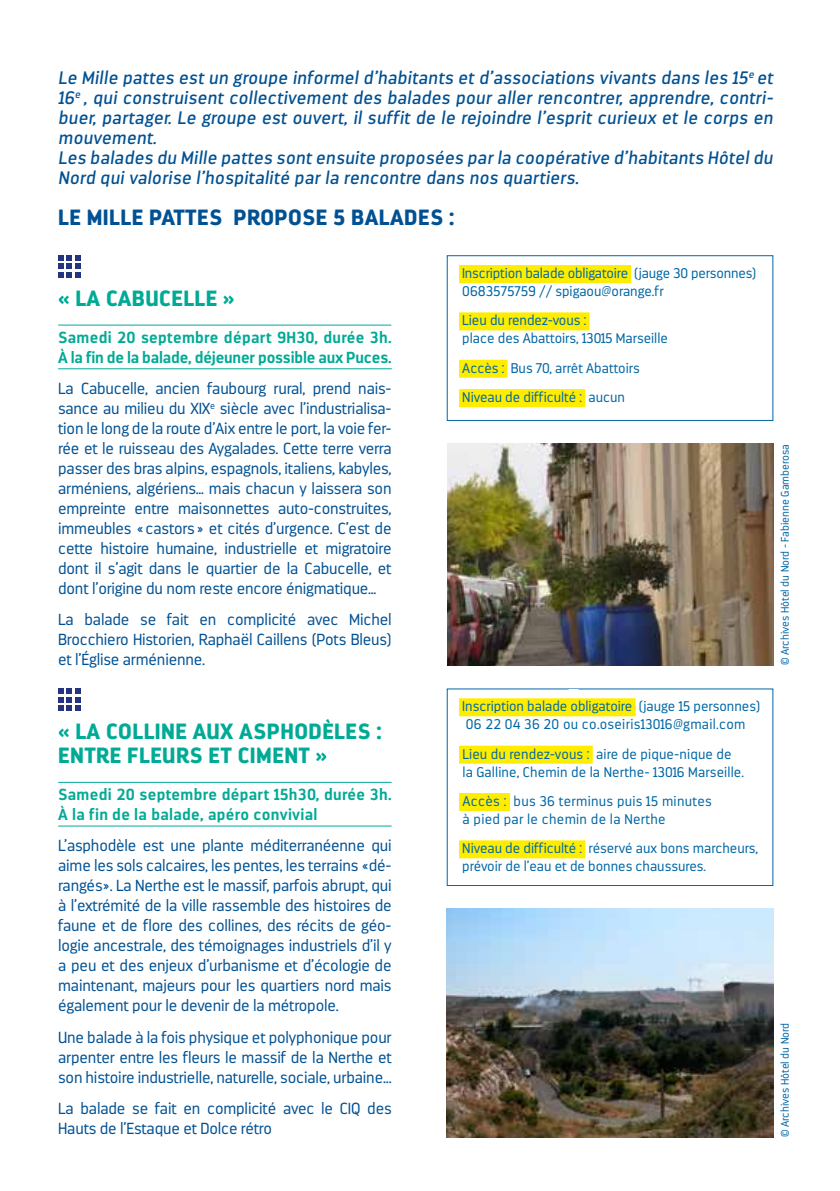
<style>
.page{position:relative;width:840px;height:1191px;background:#fff}
.page>*{position:absolute;margin:0;border:0;box-sizing:border-box;transform-origin:0 0}
.t1{font:900 22px/24px "Darwin";letter-spacing:.02em;color:#00aa95}
.t2{font:900 22px "Darwin";letter-spacing:.02em;color:#005193}
.t3{font:italic 18px/20px "Darwin";letter-spacing:.02em;color:#005193}
.t4{font:300 16px/20px "Darwin";letter-spacing:-.01em;color:#005193;text-align:justify}
.t5{font:700 16px/20px "Darwin";letter-spacing:.02em;color:#00aa95}
.t6{font:300 14px/18px "Darwin";color:#0067a5}
.t7{font:300 14px/18px "Darwin";letter-spacing:.02em;color:#0067a5}
.t8{font:300 11px "Darwin";color:#0067a5}
</style>
<div class="page">
<svg style="left:58px;top:255px;width:22px;height:22px"></svg>
<svg style="left:58px;top:688px;width:22px;height:22px"></svg>
<hr style="left:58px;top:324px;width:333px;height:1px;background:#00aa95">
<hr style="left:58px;top:368px;width:333px;height:1px;background:#00aa95">
<hr style="left:58px;top:782px;width:333px;height:1px;background:#00aa95">
<hr style="left:58px;top:825px;width:333px;height:1px;background:#00aa95">
<div style="left:459px;top:265px;width:171px;height:18px;background:#ffed00"></div>
<div style="left:459px;top:312px;width:130px;height:18px;background:#ffed00"></div>
<div style="left:459px;top:360px;width:48px;height:18px;background:#ffed00"></div>
<div style="left:459px;top:389px;width:126px;height:18px;background:#ffed00"></div>
<div style="left:446px;top:255px;width:327px;height:166px;border:1px solid #0067a5"></div>
<div style="left:459px;top:698px;width:176px;height:18px;background:#ffed00"></div>
<div style="left:459px;top:745px;width:133px;height:18px;background:#ffed00"></div>
<div style="left:459px;top:793px;width:51px;height:18px;background:#ffed00"></div>
<div style="left:459px;top:840px;width:126px;height:18px;background:#ffed00"></div>
<div style="left:446px;top:688px;width:327px;height:198px;border:1px solid #0067a5"></div>
<img style="left:447px;top:443px;width:326px;height:222px">
<img style="left:446px;top:908px;width:327px;height:229px">
<p class="t3" style="left:58px;top:68px;width:716px">Le Mille pattes est un groupe informel d’habitants et d’associations vivants dans les 15<sup>e</sup> et 16<sup>e</sup> , qui construisent collectivement des balades pour aller rencontrer, apprendre, contri&shy;buer, partager. Le groupe est ouvert, il suffit de le rejoindre l’esprit curieux et le corps en mouvement.<br>Les balades du Mille pattes sont ensuite proposées par la coopérative d’habitants Hôtel du Nord qui valorise l’hospitalité par la rencontre dans nos quartiers.</p>
<h1 class="t2" style="left:58px;top:204px;width:397px">LE MILLE PATTES PROPOSE 5 BALADES :</h1>
<h1 class="t1" style="left:58px;top:286px;width:178px">« LA CABUCELLE »</h1>
<p class="t5" style="left:58px;top:327px;width:335px">Samedi 20 septembre départ 9H30, durée 3h.<br>À la fin de la balade, déjeuner possible aux Puces.</p>
<p class="t4" style="left:58px;top:378px;width:335px">La Cabucelle, ancien faubourg rural, prend nais&shy;sance au milieu du XIX<sup>e</sup> siècle avec l’industrialisa&shy;tion le long de la route d’Aix entre le port, la voie fer&shy;rée et le ruisseau des Aygalades. Cette terre verra passer des bras alpins, espagnols, italiens, kabyles, arméniens, algériens… mais chacun y laissera son empreinte entre maisonnettes auto-construites, immeubles «castors» et cités d’urgence. C’est de cette histoire humaine, industrielle et migratoire dont il s’agit dans le quartier de la Cabucelle, et dont l’origine du nom reste encore énigmatique…</p>
<p class="t4" style="left:58px;top:610px;width:335px">La balade se fait en complicité avec Michel Brocchiero Historien, Raphaël Caillens (Pots Bleus) et l’Église arménienne.</p>
<h1 class="t1" style="left:58px;top:719px;width:325px">« LA COLLINE AUX ASPHODÈLES :<br>ENTRE FLEURS ET CIMENT »</h1>
<p class="t5" style="left:58px;top:784px;width:335px">Samedi 20 septembre départ 15h30, durée 3h.<br>À la fin de la balade, apéro convivial</p>
<p class="t4" style="left:58px;top:835px;width:335px">L’asphodèle est une plante méditerranéenne qui aime les sols calcaires, les pentes, les terrains «dé&shy;rangés». La Nerthe est le massif, parfois abrupt, qui à l’extrémité de la ville rassemble des histoires de faune et de flore des collines, des récits de géo&shy;logie ancestrale, des témoignages industriels d’il y a peu et des enjeux d’urbanisme et d’écologie de maintenant, majeurs pour les quartiers nord mais également pour le devenir de la métropole.</p>
<p class="t4" style="left:58px;top:1027px;width:335px">Une balade à la fois physique et polyphonique pour arpenter entre les fleurs le massif de la Nerthe et son histoire industrielle, naturelle, sociale, urbaine...</p>
<p class="t4" style="left:58px;top:1098px;width:335px">La balade se fait en complicité avec le CIQ des<br>Hauts de l’Estaque et Dolce rétro</p>
<p class="t6" style="left:462px;top:264px;width:295px">Inscription balade obligatoire (jauge 30 personnes)<br>0683575759 // spigaou@orange.fr</p>
<p class="t6" style="left:462px;top:312px;width:207px">Lieu du rendez-vous :<br>place des Abattoirs, 13015 Marseille</p>
<p class="t6" style="left:462px;top:353px;width:179px;line-height:29.4px">Accès : Bus 70, arrêt Abattoirs<br>Niveau de difficulté : aucun</p>
<p class="t6" style="left:462px;top:697px;width:299px">Inscription balade obligatoire (jauge 15 personnes)<br>06 22 04 36 20 ou co.oseiris13016@gmail.com</p>
<p class="t6" style="left:462px;top:745px;width:283px">Lieu du rendez-vous : aire de pique-nique de la Galline, Chemin de la Nerthe- 13016 Marseille.</p>
<p class="t7" style="left:462px;top:792px;width:250px">Accès : bus 36 terminus puis 15 minutes à pied par le chemin de la Nerthe</p>
<p class="t6" style="left:462px;top:839px;width:297px">Niveau de difficulté : réservé aux bons marcheurs, prévoir de l’eau et de bonnes chaussures.</p>
<p class="t8" style="left:778px;top:665px;width:222px;rotate:-90deg">© Archives Hôtel du Nord - Fabienne Gamberosa</p>
<p class="t8" style="left:778px;top:1137px;width:116px;rotate:-90deg">© Archives Hôtel du Nord</p>
</div>
